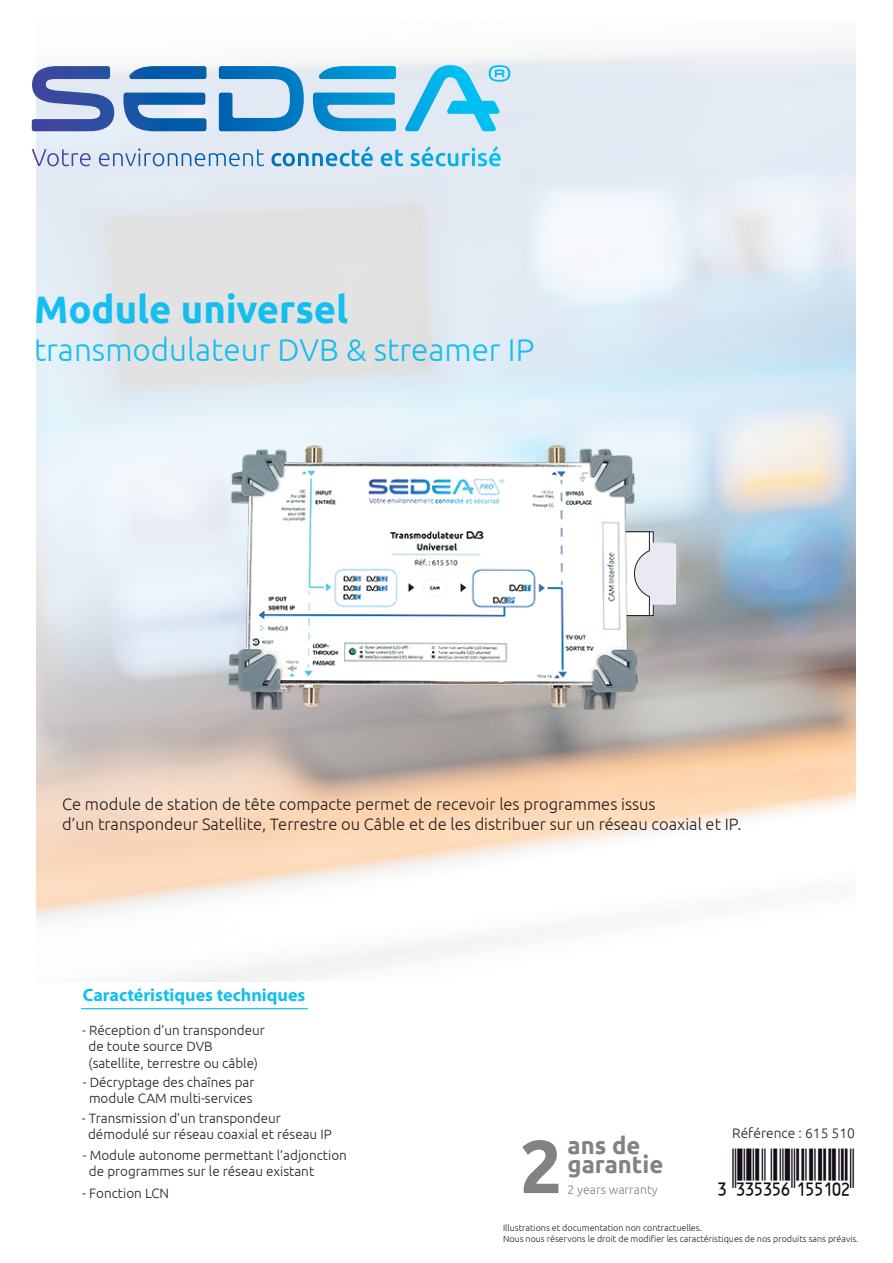
<style>
.page{position:relative;width:893px;height:1263px;background:#fff}
.page>*{position:absolute;margin:0;border:0;box-sizing:border-box;transform-origin:0 0}
.t1{font:700 74.85px "Ubuntu";color:#808285}
.t2{font:48px "Ean P36 G";color:#120c14}
.t3{font:700 38.25px "Ubuntu";color:#15bef0}
.t4{font:300 31.5px "Ubuntu";color:#15bef0}
.t5{font:700 23.85px/18.5px "Ubuntu";color:#808285}
.t6{font:700 18px "Myriad Pro";color:#15bef0}
.t7{font:300 16.5px/19.8px "Ubuntu";color:#231f20}
.t8{font:300 13.8px "Ubuntu";color:#231f20}
.t9{font:300 13.5px/16.2px "Ubuntu";color:#231f20}
.t10{font:300 12.3px "Ubuntu";color:#808285}
.t11{font:300 9px/10.8px "Ubuntu";color:#231f20}
</style>
<div class="page">
<img style="left:37px;top:48px;width:819px;height:934px">
<svg style="left:129px;top:66px;width:77px;height:13px"></svg>
<svg style="left:123px;top:93px;width:83px;height:38px;background:#548ac2"></svg>
<svg style="left:318px;top:66px;width:78px;height:13px"></svg>
<svg style="left:313px;top:93px;width:83px;height:38px;background:#4baddc"></svg>
<svg style="left:219px;top:66px;width:85px;height:65px;background:#6daad4"></svg>
<svg style="left:405px;top:65px;width:105px;height:66px;background:#90d7f0"></svg>
<svg style="left:32px;top:66px;width:82px;height:65px;background:#7f8ec3"></svg>
<svg style="left:32px;top:149px;width:59px;height:17px"></svg>
<svg style="left:99px;top:148px;width:165px;height:18px;background:#b7cce4"></svg>
<svg style="left:271px;top:146px;width:102px;height:20px;background:#9bc8e4"></svg>
<svg style="left:381px;top:149px;width:22px;height:17px"></svg>
<svg style="left:410px;top:146px;width:91px;height:20px;background:#99d7f0"></svg>
<hr style="left:81px;top:1008px;width:227px;height:1px;background:#15bef0">
<img style="left:654px;top:542px;width:22px;height:63px">
<svg style="left:638px;top:531px;width:16px;height:85px"></svg>
<img style="left:229px;top:445px;width:409px;height:264px">
<h3 class="t3" style="left:34px;top:286px;width:316px">Module universel</h3>
<h3 class="t4" style="left:34px;top:330px;width:502px">transmodulateur DVB &amp; streamer IP</h3>
<p class="t7" style="left:62px;top:794px;width:681px">Ce module de station de tête compacte permet de recevoir les programmes issus<br>d’un transpondeur Satellite, Terrestre ou Câble et de les distribuer sur un réseau coaxial et IP.</p>
<h3 class="t6" style="left:83px;top:983px;width:224px">Caractéristiques techniques</h3>
<p class="t9" style="left:88px;top:1022px;width:178px;text-indent:-6px">- Réception d’un transpondeur de toute source DVB (satellite, terrestre ou câble)</p>
<p class="t9" style="left:83px;top:1073px;width:173px;text-align:center">- Décryptage des chaînes par module CAM multi-services</p>
<p class="t9" style="left:88px;top:1110px;width:245px;text-indent:-6px">- Transmission d’un transpondeur démodulé sur réseau coaxial et réseau IP</p>
<p class="t9" style="left:89px;top:1147px;width:259px;text-indent:-6px">- Module autonome permettant l’adjonction de programmes sur le réseau existant</p>
<p class="t9" style="left:82px;top:1184px;width:88px">- Fonction LCN</p>
<h1 class="t1" style="left:520px;top:1121px;width:44px">2</h1>
<h3 class="t5" style="left:568px;top:1136px;width:97px">ans de garantie</h3>
<p class="t10" style="left:568px;top:1182px;width:92px">2 years warranty</p>
<p class="t8" style="left:732px;top:1125px;width:124px">Référence : 615 510</p>
<h2 class="t2" style="left:718px;top:1148px;width:137px">&amp;:DDPNPG=VZZVUW:</h2>
<p class="t11" style="left:503px;top:1222px;width:357px">Illustrations et documentation non contractuelles.<br>Nous nous réservons le droit de modifier les caractéristiques de nos produits sans préavis.</p>
</div>
